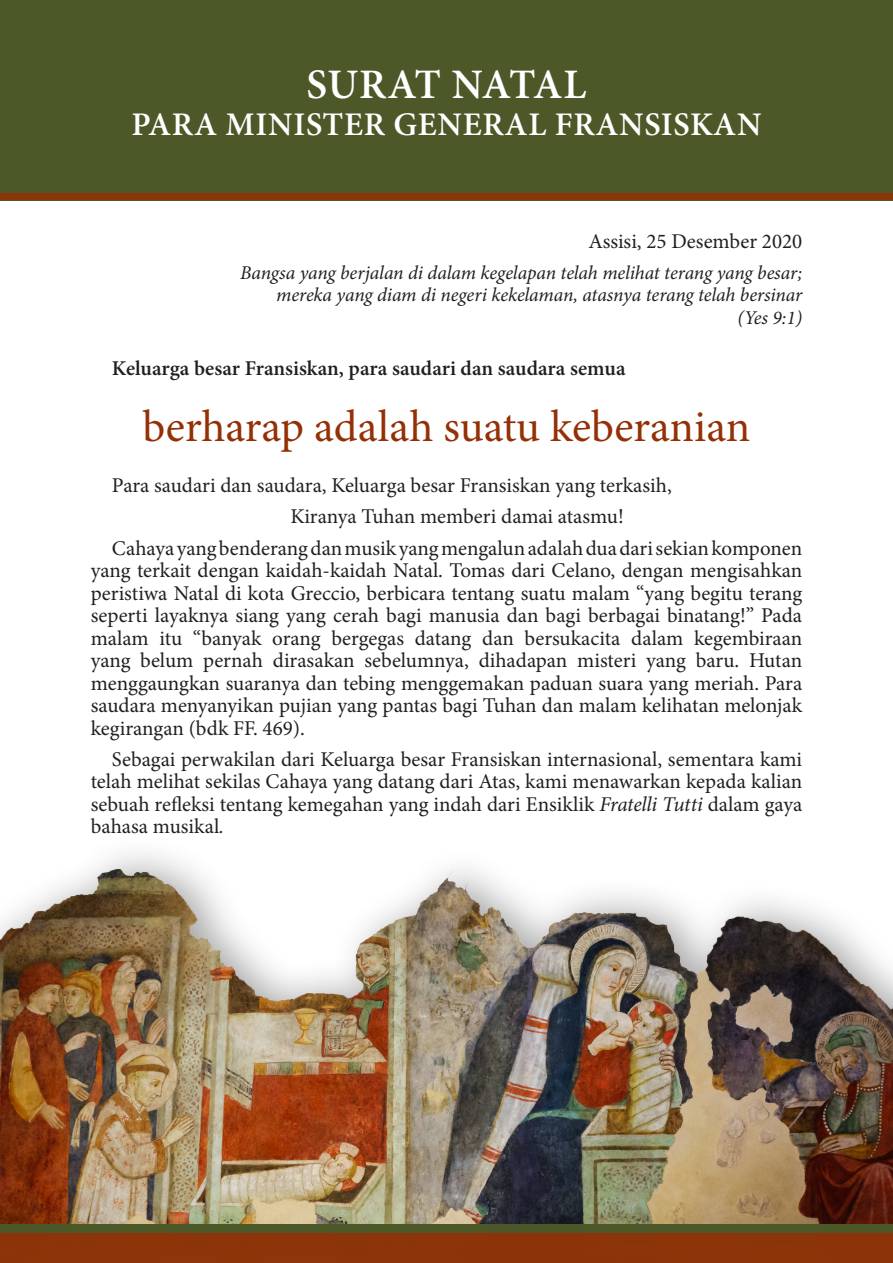
<style>
.page{position:relative;width:893px;height:1263px;background:#fff}
.page>*{position:absolute;margin:0;border:0;box-sizing:border-box;transform-origin:0 0}
.t1{font:45px "Minion Pro";color:#943006}
.t2{font:600 42px "Minion Pro";letter-spacing:-.01em;color:#fff}
.t3{font:600 33px "Minion Pro";letter-spacing:.02em;color:#fff}
.Natale2020_Paragraph{font:21px/22.5px "Minion Pro";color:#231f20;text-align:justify}
.Natale2020_Paragraph-2{font:600 21px "Minion Pro";color:#231f20}
.Natale2020_Date{font:21px "Minion Pro";color:#231f20}
.Natale2020_Citazione{font:italic 19.5px "Minion Pro";letter-spacing:-.01em;color:#231f20}
.s1{font-style:italic}
</style>
<div class="page">
<div style="left:0;top:0;width:893px;height:201px;background:#4c5828"></div>
<img style="left:0;top:870px;width:893px;height:355px">
<div style="left:0;top:1225px;width:893px;height:38px;background:#4c5828"></div>
<div style="left:0;top:1233px;width:893px;height:30px;background:#8d3409"></div>
<div style="left:0;top:193px;width:893px;height:7px;background:#8c3409"></div>
<p class="t2" style="left:307px;top:55px;width:281px">SURAT NATAL</p>
<p class="t3" style="left:131px;top:102px;width:631px">PARA MINISTER GENERAL FRANSISKAN</p>
<p class="Natale2020_Date" style="left:589px;top:227px;width:215px">Assisi, 25 Desember 2020</p>
<p class="Natale2020_Citazione" style="left:240px;top:259px;width:564px">Bangsa yang berjalan di dalam kegelapan telah melihat terang yang besar;</p>
<p class="Natale2020_Citazione" style="left:276px;top:282px;width:527px">mereka yang diam di negeri kekelaman, atasnya terang telah bersinar</p>
<p class="Natale2020_Citazione" style="left:737px;top:304px;width:66px">(Yes 9:1)</p>
<p class="Natale2020_Paragraph-2" style="left:112px;top:354px;width:515px">Keluarga besar Fransiskan, para saudari dan saudara semua</p>
<p class="t1" style="left:143px;top:397px;width:609px">berharap adalah suatu keberanian</p>
<p class="Natale2020_Paragraph" style="left:112px;top:475px;width:561px">Para saudari dan saudara, Keluarga besar Fransiskan yang terkasih,</p>
<p class="Natale2020_Paragraph" style="left:290px;top:506px;width:335px">Kiranya Tuhan memberi damai atasmu!</p>
<p class="Natale2020_Paragraph" style="left:91px;top:537px;width:713px;text-indent:21px">Cahaya yang benderang dan musik yang mengalun adalah dua dari sekian komponen yang terkait dengan kaidah-kaidah Natal. Tomas dari Celano, dengan mengisahkan peristiwa Natal di kota Greccio, berbicara tentang suatu malam “yang begitu terang seperti layaknya siang yang cerah bagi manusia dan bagi berbagai binatang!” Pada malam itu “banyak orang bergegas datang dan bersukacita dalam kegembiraan yang belum pernah dirasakan sebelumnya, dihadapan misteri yang baru. Hutan menggaungkan suaranya dan tebing menggemakan paduan suara yang meriah. Para saudara menyanyikan pujian yang pantas bagi Tuhan dan malam kelihatan melonjak kegirangan (bdk FF. 469).</p>
<p class="Natale2020_Paragraph" style="left:91px;top:748px;width:713px;text-indent:21px">Sebagai perwakilan dari Keluarga besar Fransiskan internasional, sementara kami telah melihat sekilas Cahaya yang datang dari Atas, kami menawarkan kepada kalian sebuah refleksi tentang kemegahan yang indah dari Ensiklik <span class="s1">Fratelli Tutti</span> dalam gaya bahasa musikal<span class="s1">.</span></p>
</div>
